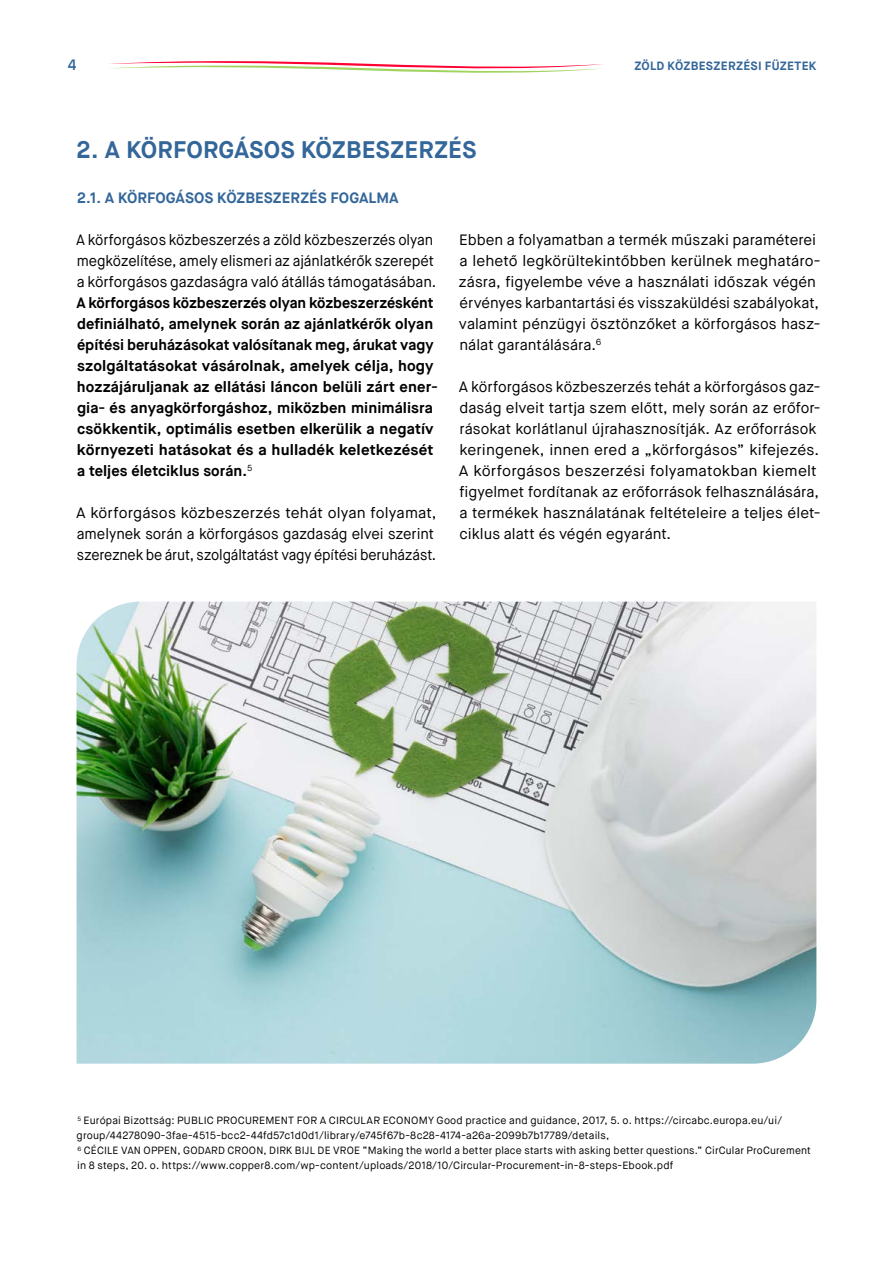
<style>
.page{position:relative;width:893px;height:1263px;background:#fff}
.page>*{position:absolute;margin:0;border:0;box-sizing:border-box;transform-origin:0 0}
.t1{font:700 24px "Maison Neue";letter-spacing:.005em;color:#369}
.t2{font:15px/21px "Maison Neue";color:#000}
.t3{font:700 15px/21px "Maison Neue";letter-spacing:.005em;color:#000}
.t4{font:15px/21px "Maison Neue";color:#000;scale:.96 1}
.t5{font:700 15px "Maison Neue";letter-spacing:.005em;color:#369}
.t6{font:600 15px "Maison Neue";color:#369}
.t7{font:700 12px "Maison Neue";letter-spacing:.025em;color:#369}
.t8{font:10.5px/15px "Maison Neue";letter-spacing:.015em;color:#000}
</style>
<div class="page">
<svg style="left:109px;top:61px;width:494px;height:12px"></svg>
<img style="left:77px;top:602px;width:739px;height:462px">
<p class="t6" style="left:68px;top:55px;width:10px">4</p>
<p class="t7" style="left:634px;top:58px;width:184px">ZÖLD KÖZBESZERZÉSI FÜZETEK</p>
<h1 class="t1" style="left:77px;top:135px;width:401px">2. A KÖRFORGÁSOS KÖZBESZERZÉS</h1>
<p class="t5" style="left:77px;top:188px;width:323px">2.1. A KÖRFOGÁSOS KÖZBESZERZÉS FOGALMA</p>
<p class="t4" style="left:76px;top:229px;width:377px">A körforgásos közbeszerzés a zöld közbeszerzés olyan megközelítése, amely elismeri az ajánlatkérők szerepét a körforgásos gazdaságra való átállás támogatásában.</p>
<p class="t3" style="left:76px;top:292px;width:363px">A körforgásos közbeszerzés olyan közbeszerzésként definiálható, amelynek során az ajánlatkérők olyan építési beruházásokat valósítanak meg, árukat vagy szolgáltatásokat vásárolnak, amelyek célja, hogy hozzájáruljanak az ellátási láncon belüli zárt ener&shy;gia- és anyagkörforgáshoz, miközben minimálisra csökkentik, optimális esetben elkerülik a negatív környezeti hatásokat és a hulladék keletkezését a teljes életciklus során.<sup>5</sup></p>
<p class="t2" style="left:76px;top:502px;width:362px">A körforgásos közbeszerzés tehát olyan folyamat, amelynek során a körforgásos gazdaság elvei szerint szereznek be árut, szolgáltatást vagy építési beruházást.</p>
<p class="t2" style="left:458px;top:229px;width:364px">Ebben a folyamatban a termék műszaki paraméterei a lehető legkörültekintőbben kerülnek meghatáro&shy;zásra, figyelembe véve a használati időszak végén érvényes karbantartási és visszaküldési szabályokat, valamint pénzügyi ösztönzőket a körforgásos hasz&shy;nálat garantálására.<sup>6</sup></p>
<p class="t2" style="left:459px;top:376px;width:363px">A körforgásos közbeszerzés tehát a körforgásos gaz&shy;daság elveit tartja szem előtt, mely során az erőfor&shy;rásokat korlátlanul újrahasznosítják. Az erőforrások keringenek, innen ered a „körforgásos” kifejezés.<br>A körforgásos beszerzési folyamatokban kiemelt figyelmet fordítanak az erőforrások felhasználására, a termékek használatának feltételeire a teljes élet&shy;ciklus alatt és végén egyaránt.</p>
<p class="t8" style="left:77px;top:1113px;width:736px"><sup>5</sup> Európai Bizottság: PUBLIC PROCUREMENT FOR A CIRCULAR ECONOMY Good practice and guidance, 2017, 5. o. https://circabc.europa.eu/ui/ group/44278090-3fae-4515-bcc2-44fd57c1d0d1/library/e745f67b-8c28-4174-a26a-2099b7b17789/details,<br><sup>6</sup> CÉCILE VAN OPPEN, GODARD CROON, DIRK BIJL DE VROE “Making the world a better place starts with asking better questions.” CirCular ProCurement in 8 steps, 20. o. https://www.copper8.com/wp-content/uploads/2018/10/Circular-Procurement-in-8-steps-Ebook.pdf</p>
</div>
